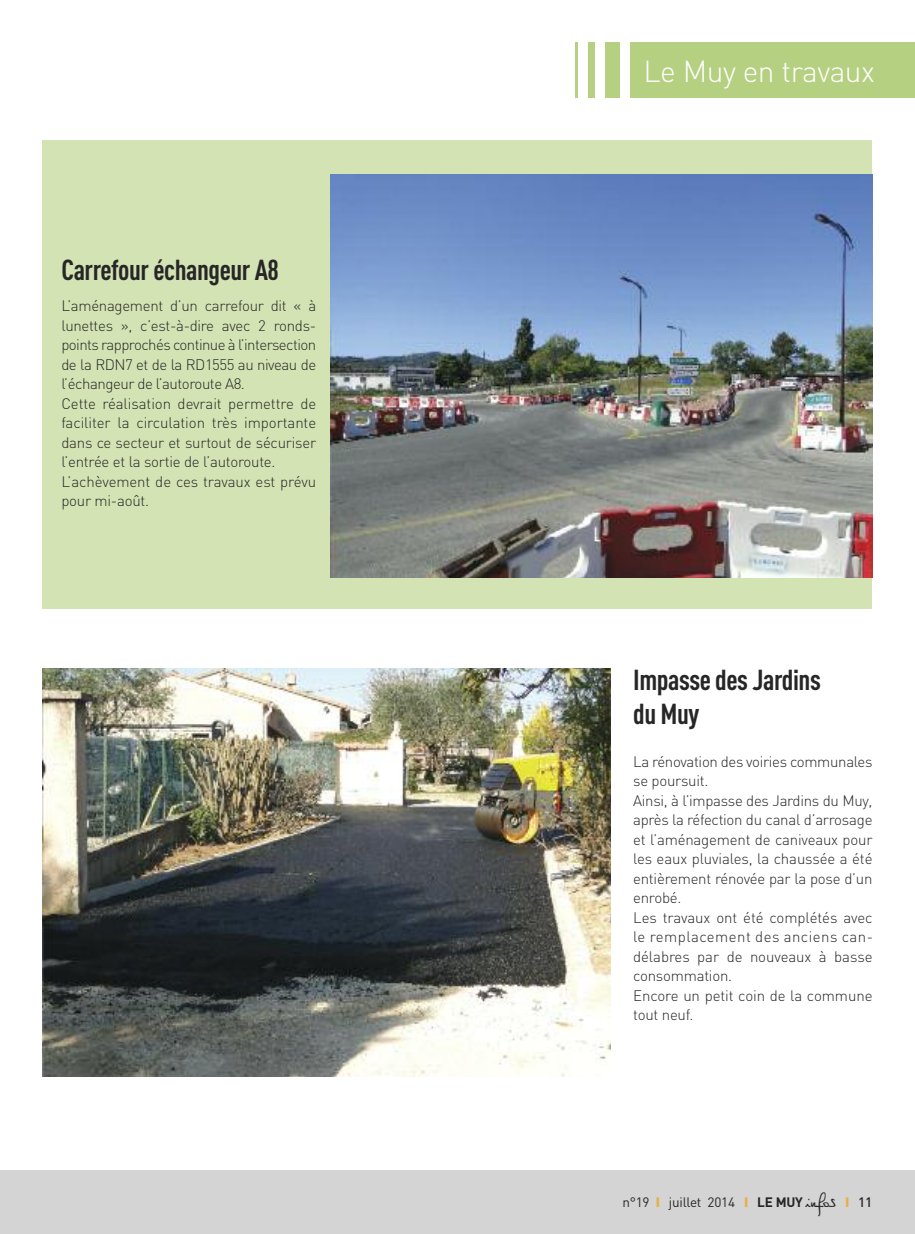
<style>
.page{position:relative;width:915px;height:1234px;background:#fff}
.page>*{position:absolute;margin:0;border:0;box-sizing:border-box;transform-origin:0 0}
.t1{font:300 30px "DIN";letter-spacing:-.015em;color:#fff}
.t2{font:700 28.5px/34.2px "DIN Cond";letter-spacing:-.015em;color:#272627}
.t3{font:300 15px/19.5px "DIN";letter-spacing:-.015em;color:#272627}
.t4{font:13.5px "DIN";letter-spacing:-.015em;color:#272627}
.s1{font-weight:900;color:#e9ae47}
.s2{font-weight:700}
.s3{font-family:"Philippe";font-size:16.5px}
.s4{font-weight:500}
</style>
<div class="page">
<div style="left:43px;top:140px;width:829px;height:468px;background:#d3e3b3"></div>
<img style="left:43px;top:668px;width:567px;height:408px">
<img style="left:330px;top:174px;width:542px;height:403px">
<div style="left:0;top:1169px;width:914px;height:64px;background:#d4d4d4"></div>
<div style="left:630px;top:43px;width:284px;height:55px;background:#b6d081"></div>
<div style="left:605px;top:43px;width:14px;height:55px;background:#b6d081"></div>
<div style="left:588px;top:43px;width:6px;height:55px;background:#b6d081"></div>
<hr style="left:575px;top:43px;width:2px;height:55px;background:#b6d081">
<h2 class="t2" style="left:61px;top:255px;width:219px">Carrefour échangeur A8</h2>
<p class="t3" style="left:61px;top:296px;width:256px">L’aménagement d’un carrefour dit « à lunettes », c’est-à-dire avec 2 ronds&shy;points rapprochés continue à l’intersection de la RDN7 et de la RD1555 au niveau de l’échangeur de l’autoroute A8.<br>Cette réalisation devrait permettre de faciliter la circulation très importante dans ce secteur et surtout de sécuriser l’entrée et la sortie de l’autoroute.<br>L’achèvement de ces travaux est prévu pour mi-août.</p>
<h1 class="t1" style="left:643px;top:54px;width:233px">Le Muy en travaux</h1>
<h2 class="t2" style="left:633px;top:665px;width:189px">Impasse des Jardins du Muy</h2>
<p class="t3" style="left:633px;top:751px;width:241px">La rénovation des voiries communales se poursuit.<br>Ainsi, à l’impasse des Jardins du Muy, après la réfection du canal d’arrosage et l’aménagement de caniveaux pour les eaux pluviales, la chaussée a été entièrement rénovée par la pose d’un enrobé.<br>Les travaux ont été complétés avec le remplacement des anciens can&shy;délabres par de nouveaux à basse consommation.<br>Encore un petit coin de la commune tout neuf.</p>
<p class="t4" style="left:622px;top:1193px;width:251px">n°19 <span class="s1">I</span> juillet 2014 <span class="s1">I</span> <span class="s2">LE MUY</span> <span class="s3">infos</span> <span class="s1">I</span> <span class="s4">11</span></p>
</div>
